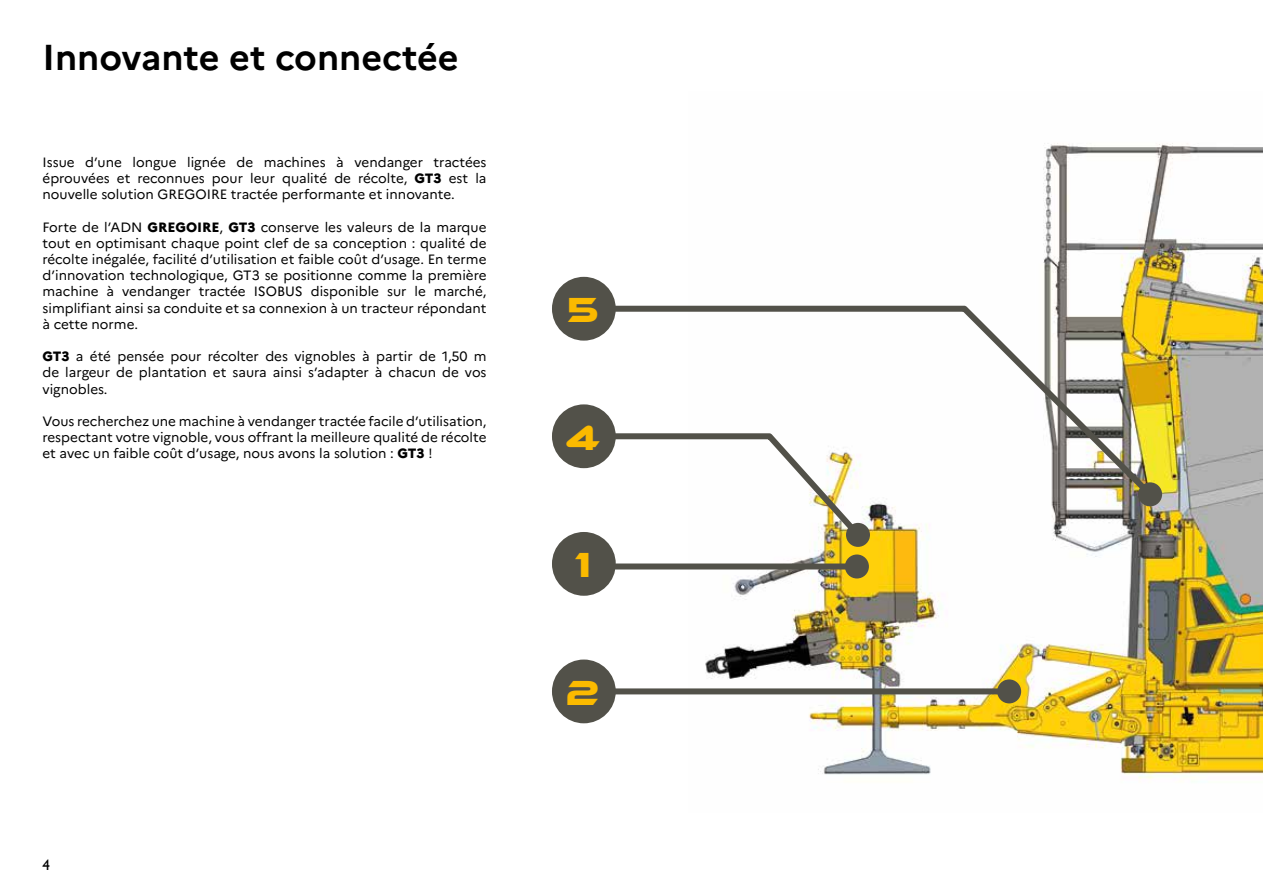
<style>
.page{position:relative;width:1263px;height:893px;background:#fff}
.page>*{position:absolute;margin:0;border:0;box-sizing:border-box;transform-origin:0 0}
.t1{font:700 36px "Marianne";color:#000}
.t2{font:36px "Ethnocentric Rg";color:#fbba00}
.t3{font:15px "Gill Sans";color:#000}
.t4{font:13.5px/16.2px "Marianne";color:#000;text-align:justify}
.s1{font-weight:800}
</style>
<div class="page">
<img style="left:689px;top:143px;width:574px;height:636px">
<div style="left:552px;top:277px;width:64px;height:64px;background:#525149;border-radius:50%"></div>
<div style="left:552px;top:404px;width:64px;height:64px;background:#525149;border-radius:50%"></div>
<div style="left:552px;top:532px;width:64px;height:64px;background:#525149;border-radius:50%"></div>
<div style="left:552px;top:659px;width:64px;height:64px;background:#525149;border-radius:50%"></div>
<svg style="left:610px;top:303px;width:548px;height:200px"></svg>
<div style="left:1138px;top:482px;width:24px;height:24px;background:#525149;border-radius:50%"></div>
<svg style="left:604px;top:430px;width:262px;height:113px"></svg>
<div style="left:846px;top:523px;width:24px;height:24px;background:#525149;border-radius:50%"></div>
<div style="left:616px;top:563px;width:241px;height:6px;background:#525149"></div>
<div style="left:845px;top:554px;width:24px;height:24px;background:#525149;border-radius:50%"></div>
<div style="left:613px;top:688px;width:396px;height:6px;background:#525149"></div>
<div style="left:997px;top:679px;width:24px;height:24px;background:#525149;border-radius:50%"></div>
<h1 class="t1" style="left:43px;top:29px;width:418px">Innovante et connectée</h1>
<p class="t4" style="left:43px;top:153px;width:446px">Issue d’une longue lignée de machines à vendanger tractées éprouvées et reconnues pour leur qualité de récolte, <span class="s1">GT3</span> est la nouvelle solution GREGOIRE tractée performante et innovante.</p>
<p class="t4" style="left:43px;top:218px;width:446px">Forte de l’ADN <span class="s1">GREGOIRE</span>, <span class="s1">GT3</span> conserve les valeurs de la marque tout en optimisant chaque point clef de sa conception : qualité de récolte inégalée, facilité d’utilisation et faible coût d’usage. En terme d’innovation technologique, GT3 se positionne comme la première machine à vendanger tractée ISOBUS disponible sur le marché, simplifiant ainsi sa conduite et sa connexion à un tracteur répondant à cette norme.</p>
<p class="t4" style="left:43px;top:347px;width:446px"><span class="s1">GT3</span> a été pensée pour récolter des vignobles à partir de 1,50 m de largeur de plantation et saura ainsi s’adapter à chacun de vos vignobles.</p>
<p class="t4" style="left:43px;top:412px;width:446px">Vous recherchez une machine à vendanger tractée facile d’utilisation, respectant votre vignoble, vous offrant la meilleure qualité de récolte et avec un faible coût d’usage, nous avons la solution : <span class="s1">GT3</span> !</p>
<p class="t3" style="left:43px;top:856px;width:9px">4</p>
<h1 class="t2" style="left:566px;top:288px;width:34px">5</h1>
<h1 class="t2" style="left:565px;top:416px;width:36px">4</h1>
<h1 class="t2" style="left:575px;top:543px;width:18px">1</h1>
<h1 class="t2" style="left:566px;top:671px;width:35px">2</h1>
</div>
